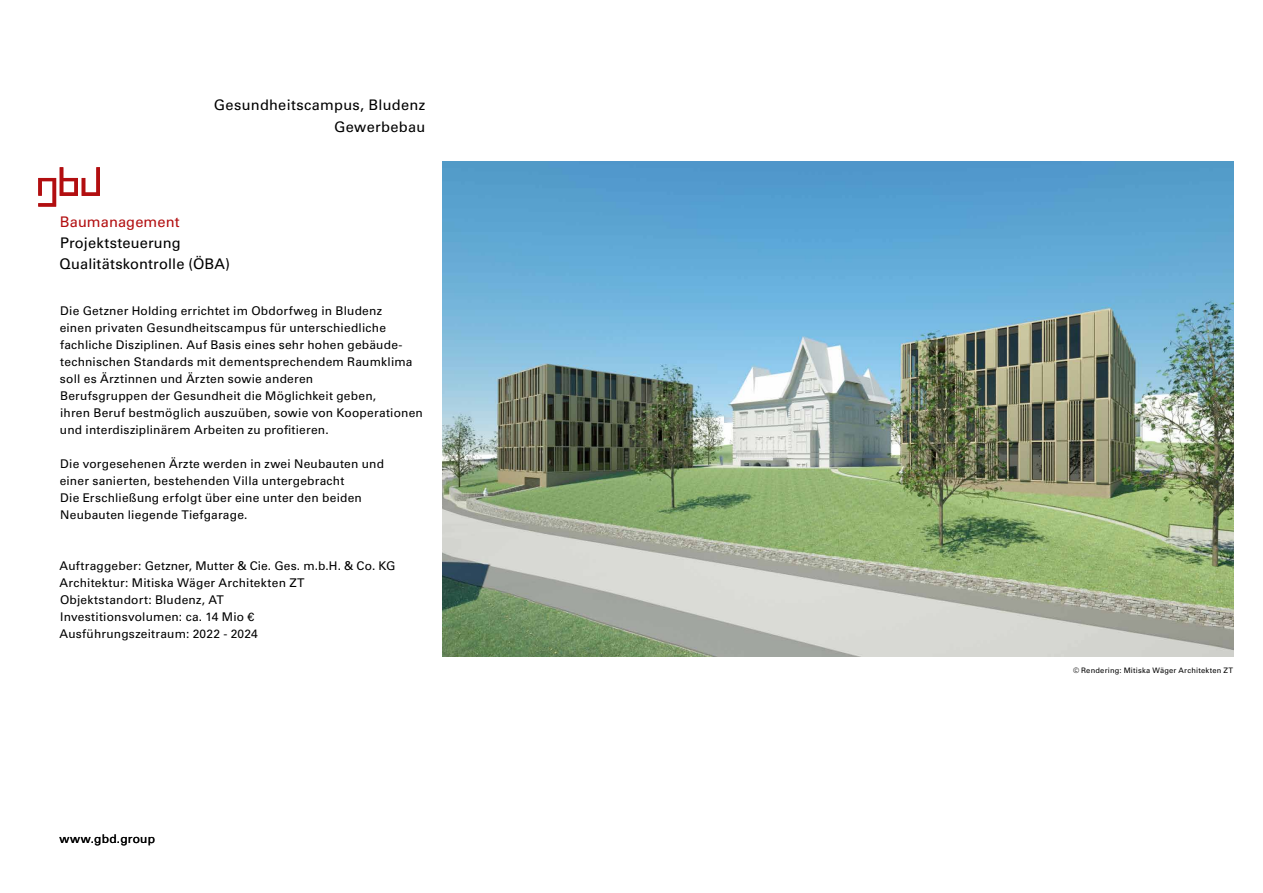
<style>
.page{position:relative;width:1263px;height:893px;background:#fff}
.page>*{position:absolute;margin:0;border:0;box-sizing:border-box;transform-origin:0 0}
.t1{font:14.7px/21.5px "Univers LT Std";letter-spacing:.01em;color:#000}
.t2{font:14.7px "Univers LT Std";letter-spacing:.01em;color:#b20e10}
.t3{font:14.55px/21.8px "Univers LT Std";letter-spacing:.02em;color:#000;text-align:right}
.t4{font:12px/17.1px "Univers LT Std";letter-spacing:.02em;color:#000}
.t5{font:7.5px "Univers LT Std";letter-spacing:.03em;color:#000}
</style>
<div class="page">
<svg style="left:38px;top:167px;width:62px;height:40px"></svg>
<img style="left:443px;top:162px;width:790px;height:494px">
<p class="t3" style="left:214px;top:94px;width:213px">Gesundheitscampus, Bludenz<br>Gewerbebau</p>
<p class="t2" style="left:60px;top:213px;width:121px">Baumanagement</p>
<p class="t1" style="left:60px;top:232px;width:172px">Projektsteuerung<br>Qualitätskontrolle (ÖBA)</p>
<p class="t4" style="left:60px;top:302px;width:365px">Die Getzner Holding errichtet im Obdorfweg in Bludenz<br>einen privaten Gesundheitscampus für unterschiedliche fachliche Disziplinen. Auf Basis eines sehr hohen gebäude&shy;technischen Standards mit dementsprechendem Raumklima soll es Ärztinnen und Ärzten sowie anderen<br>Berufsgruppen der Gesundheit die Möglichkeit geben,<br>ihren Beruf bestmöglich auszuüben, sowie von Kooperationen und interdisziplinärem Arbeiten zu profitieren.</p>
<p class="t4" style="left:60px;top:455px;width:326px">Die vorgesehenen Ärzte werden in zwei Neubauten und einer sanierten, bestehenden Villa untergebracht<br>Die Erschließung erfolgt über eine unter den beiden Neubauten liegende Tiefgarage.</p>
<p class="t4" style="left:60px;top:557px;width:337px">Auftraggeber: Getzner, Mutter &amp; Cie. Ges. m.b.H. &amp; Co. KG Architektur: Mitiska Wäger Architekten ZT Objektstandort: Bludenz, AT<br>Investitionsvolumen: ca. 14 Mio €<br>Ausführungszeitraum: 2022 - 2024</p>
<p class="t4" style="left:60px;top:830px;width:97px">www.gbd.group</p>
<p class="t5" style="left:1073px;top:665px;width:162px">© Rendering: Mitiska Wäger Architekten ZT</p>
</div>
